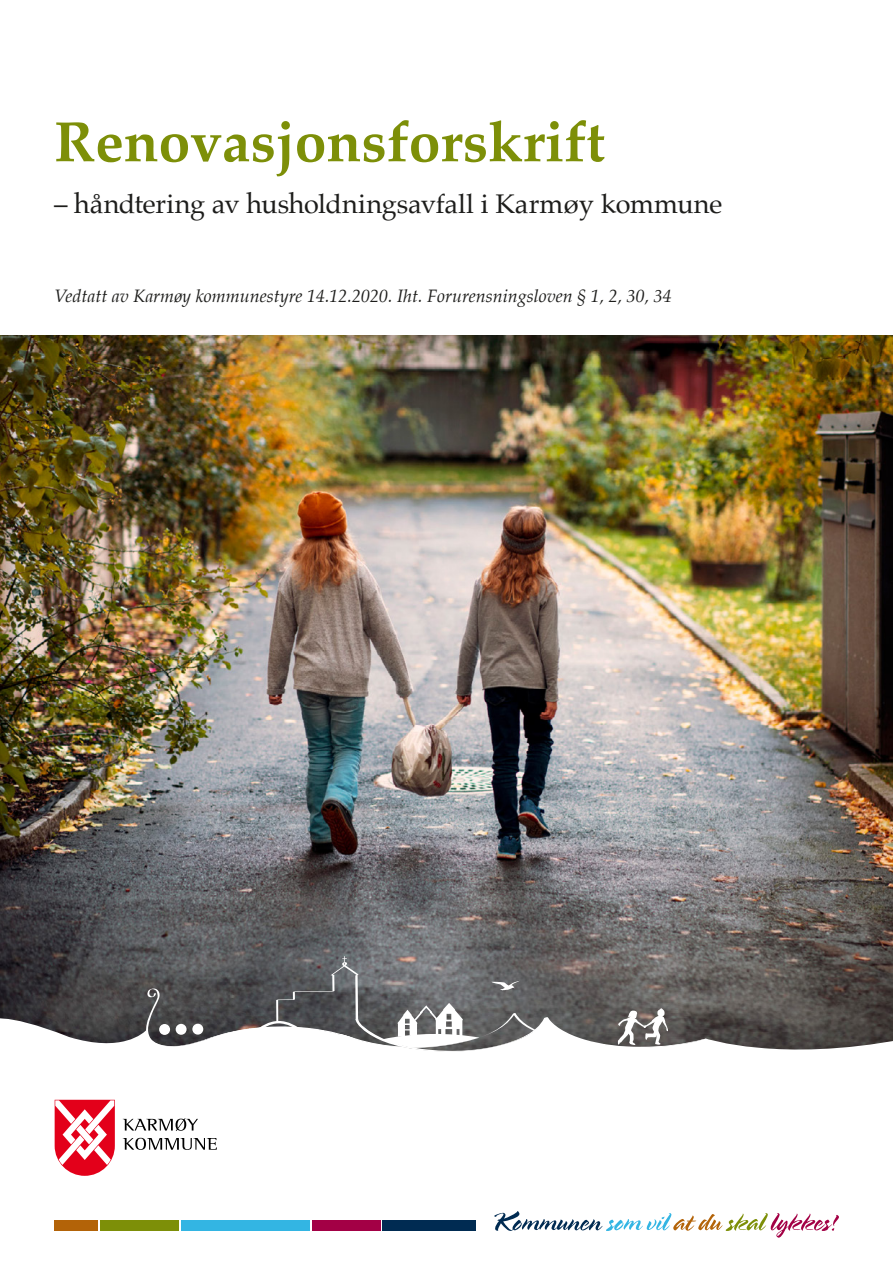
<style>
.page{position:relative;width:893px;height:1263px;background:#fff}
.page>*{position:absolute;margin:0;border:0;box-sizing:border-box;transform-origin:0 0}
.t1{font:700 57px "Palatino";color:#7d8f08}
.t2{font:27px "Palatino";letter-spacing:-.005em;color:#1d1d1b}
.t3{font:italic 18px "Palatino";color:#1d1d1b}
</style>
<div class="page">
<img style="left:0;top:335px;width:893px;height:675px">
<svg style="left:0;top:1010px;width:893px;height:40px"></svg>
<svg style="left:143px;top:956px;width:565px;height:96px"></svg>
<div style="left:54px;top:1220px;width:44px;height:10px;background:#b36308"></div>
<div style="left:100px;top:1220px;width:79px;height:10px;background:#7d8f08"></div>
<div style="left:182px;top:1220px;width:128px;height:10px;background:#33b5e3"></div>
<div style="left:312px;top:1220px;width:68px;height:10px;background:#a30045"></div>
<div style="left:382px;top:1220px;width:93px;height:10px;background:#002b52"></div>
<svg style="left:494px;top:1211px;width:345px;height:27px"></svg>
<svg style="left:54px;top:1099px;width:61px;height:77px"></svg>
<svg style="left:123px;top:1118px;width:75px;height:13px"></svg>
<svg style="left:123px;top:1138px;width:94px;height:12px"></svg>
<h1 class="t1" style="left:54px;top:93px;width:552px">Renovasjonsforskrift</h1>
<h2 class="t2" style="left:54px;top:182px;width:670px">– håndtering av husholdningsavfall i Karmøy kommune</h2>
<p class="t3" style="left:54px;top:281px;width:619px">Vedtatt av Karmøy kommunestyre 14.12.2020. Iht. Forurensningsloven § 1, 2, 30, 34</p>
</div>
